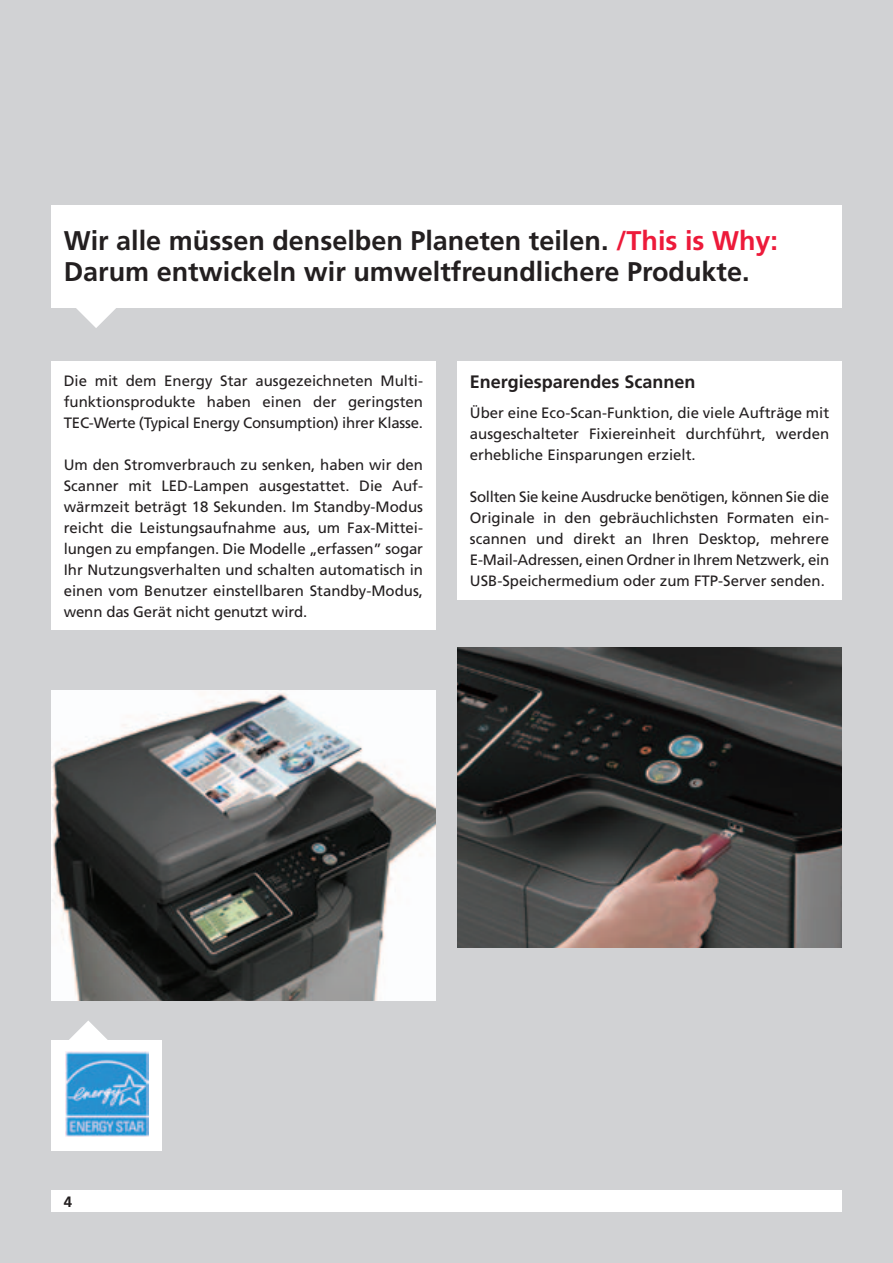
<style>
.page{position:relative;width:893px;height:1263px;background:#d1d2d4}
.page>*{position:absolute;margin:0;border:0;box-sizing:border-box;transform-origin:0 0}
.t1{font:700 27px/31.5px "Frutiger";color:#231f20}
.t2{font:700 18px "Frutiger";color:#231f20}
.t3{font:15px/21px "Frutiger";color:#231f20;text-align:justify}
.t4{font:700 15px "Frutiger";color:#231f20}
.s1{color:#ed1a3a}
</style>
<div class="page">
<div style="left:51px;top:1191px;width:791px;height:21px;background:#fff"></div>
<div style="left:51px;top:205px;width:791px;height:102px;background:#fff"></div>
<svg style="left:71px;top:307px;width:51px;height:21px"></svg>
<div style="left:51px;top:361px;width:385px;height:269px;background:#fff"></div>
<div style="left:457px;top:361px;width:385px;height:239px;background:#fff"></div>
<img style="left:457px;top:647px;width:385px;height:301px">
<div style="left:51px;top:1040px;width:111px;height:110px;background:#fff"></div>
<svg style="left:69px;top:1021px;width:39px;height:19px"></svg>
<img style="left:65px;top:1051px;width:83px;height:85px">
<img style="left:51px;top:691px;width:385px;height:309px">
<h1 class="t1" style="left:64px;top:224px;width:716px">Wir alle müssen denselben Planeten teilen. <span class="s1">/This is Why:<br></span>Darum entwickeln wir umweltfreundlichere Produkte.</h1>
<p class="t3" style="left:64px;top:370px;width:361px">Die mit dem Energy Star ausgezeichneten Multi&shy;funktionsprodukte haben einen der geringsten TEC-Werte (Typical Energy Consumption) ihrer Klasse.</p>
<p class="t3" style="left:64px;top:454px;width:361px">Um den Stromverbrauch zu senken, haben wir den Scanner mit LED-Lampen ausgestattet. Die Auf&shy;wärmzeit beträgt 18 Sekunden. Im Standby-Modus reicht die Leistungsaufnahme aus, um Fax-Mittei&shy;lungen zu empfangen. Die Modelle „erfassen” sogar Ihr Nutzungsverhalten und schalten automatisch in einen vom Benutzer einstellbaren Standby-Modus, wenn das Gerät nicht genutzt wird.</p>
<p class="t2" style="left:470px;top:371px;width:227px">Energiesparendes Scannen</p>
<p class="t3" style="left:470px;top:402px;width:361px">Über eine Eco-Scan-Funktion, die viele Aufträge mit ausgeschalteter Fixiereinheit durchführt, werden erhebliche Einsparungen erzielt.</p>
<p class="t3" style="left:470px;top:486px;width:361px">Sollten Sie keine Ausdrucke benötigen, können Sie die Originale in den gebräuchlichsten Formaten ein&shy;scannen und direkt an Ihren Desktop, mehrere E-Mail-Adressen, einen Ordner in Ihrem Netzwerk, ein USB-Speichermedium oder zum FTP-Server senden.</p>
<p class="t4" style="left:64px;top:1193px;width:10px">4</p>
</div>
